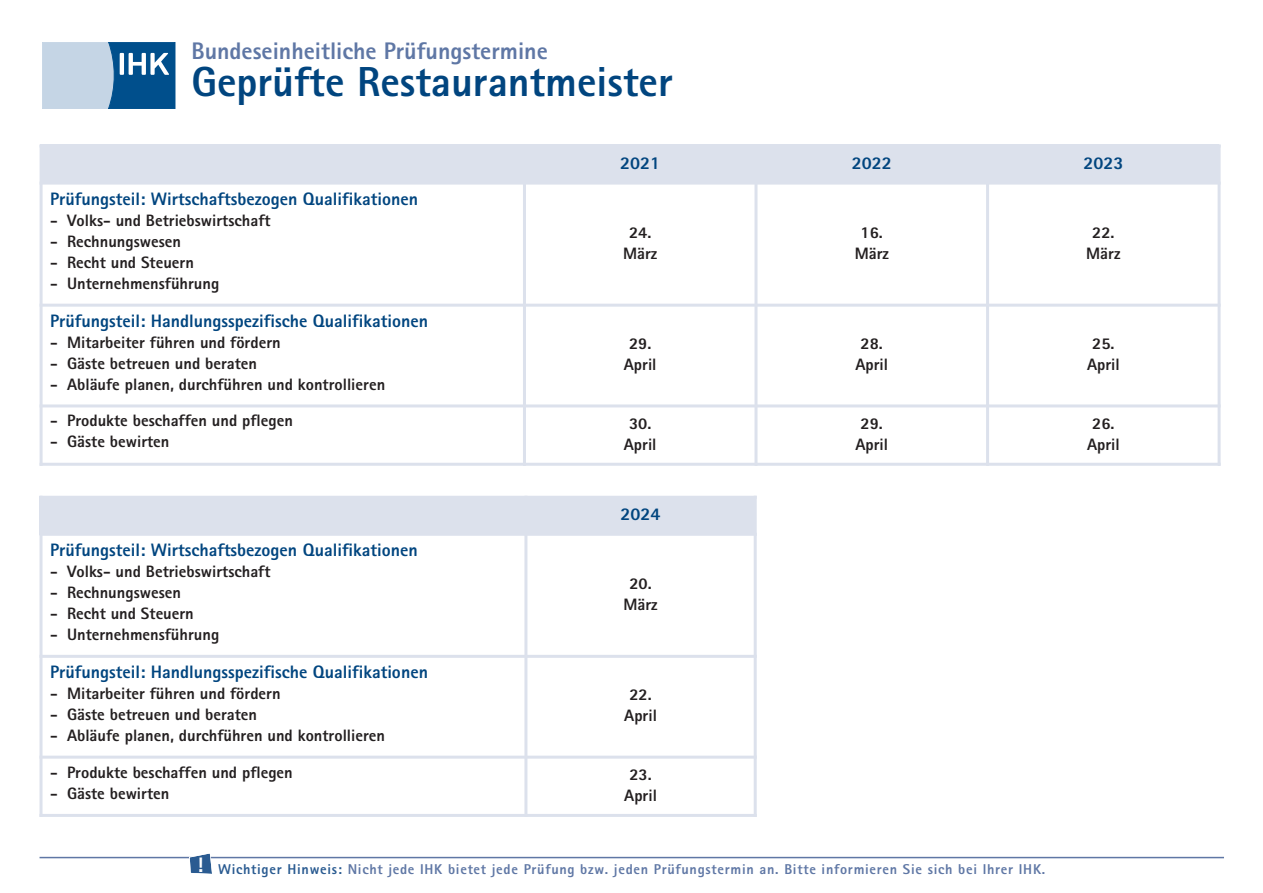
<style>
.page{position:relative;width:1263px;height:893px;background:#fff}
.page>*{position:absolute;margin:0;border:0;box-sizing:border-box;transform-origin:0 0}
.t1{font:800 42px "AT Rotis Sans Serif";color:#01457f}
.t2{font:800 24px "AT Rotis Sans Serif";color:#5f77a5}
.t3{font:800 18px "AT Rotis Sans Serif";color:#01457f}
.t4{font:800 16.5px/21px "AT Rotis Sans Serif";color:#231f20;text-align:center}
.t5{font:800 14.25px "AT Rotis Sans Serif";letter-spacing:.05em;color:#5f77a5}
.s1{color:#2a5b91}
</style>
<div class="page">
<svg style="left:42px;top:42px;width:133px;height:67px"></svg>
<div style="left:40px;top:145px;width:484px;height:38px;background:#dce1ec"></div>
<div style="left:524px;top:145px;width:232px;height:38px;background:#dce1ec"></div>
<div style="left:756px;top:145px;width:231px;height:38px;background:#dce1ec"></div>
<div style="left:987px;top:145px;width:232px;height:38px;background:#dce1ec"></div>
<hr style="left:40px;top:145px;width:3px;height:321px;background:#dce1ec">
<hr style="left:523px;top:145px;width:3px;height:321px;background:#dce1ec">
<hr style="left:754px;top:145px;width:3px;height:321px;background:#dce1ec">
<hr style="left:986px;top:145px;width:3px;height:321px;background:#dce1ec">
<hr style="left:1217px;top:145px;width:3px;height:321px;background:#dce1ec">
<hr style="left:40px;top:182px;width:1180px;height:3px;background:#dce1ec">
<hr style="left:40px;top:304px;width:1180px;height:3px;background:#dce1ec">
<hr style="left:40px;top:404px;width:1180px;height:3px;background:#dce1ec">
<hr style="left:40px;top:463px;width:1180px;height:3px;background:#dce1ec">
<hr style="left:40px;top:857px;width:1184px;height:1px;background:#5f77a5">
<svg style="left:189px;top:853px;width:24px;height:21px"></svg>
<div style="left:40px;top:496px;width:486px;height:38px;background:#dce1ec"></div>
<div style="left:526px;top:496px;width:229px;height:38px;background:#dce1ec"></div>
<hr style="left:40px;top:496px;width:3px;height:321px;background:#dce1ec">
<hr style="left:524px;top:496px;width:3px;height:321px;background:#dce1ec">
<hr style="left:754px;top:496px;width:3px;height:321px;background:#dce1ec">
<hr style="left:40px;top:533px;width:717px;height:3px;background:#dce1ec">
<hr style="left:40px;top:655px;width:717px;height:3px;background:#dce1ec">
<hr style="left:40px;top:756px;width:717px;height:3px;background:#dce1ec">
<hr style="left:40px;top:814px;width:717px;height:3px;background:#dce1ec">
<h2 class="t2" style="left:191px;top:42px;width:358px">Bundeseinheitliche Prüfungstermine</h2>
<h1 class="t1" style="left:191px;top:67px;width:483px">Geprüfte Restaurantmeister</h1>
<p class="t3" style="left:50px;top:192px;width:369px">Prüfungsteil: Wirtschaftsbezogen Qualifikationen</p>
<p class="t4" style="left:50px;top:211px;width:222px">- Volks- und Betriebswirtschaft</p>
<p class="t4" style="left:50px;top:232px;width:133px">- Rechnungswesen</p>
<p class="t4" style="left:50px;top:253px;width:145px">- Recht und Steuern</p>
<p class="t4" style="left:50px;top:274px;width:171px">- Unternehmensführung</p>
<p class="t3" style="left:50px;top:314px;width:379px">Prüfungsteil: Handlungsspezifische Qualifikationen</p>
<p class="t4" style="left:50px;top:333px;width:232px">- Mitarbeiter führen und fördern</p>
<p class="t4" style="left:50px;top:354px;width:209px">- Gäste betreuen und beraten</p>
<p class="t4" style="left:50px;top:375px;width:337px">- Abläufe planen, durchführen und kontrollieren</p>
<p class="t4" style="left:50px;top:412px;width:244px">- Produkte beschaffen und pflegen</p>
<p class="t4" style="left:50px;top:433px;width:121px">- Gäste bewirten</p>
<p class="t3" style="left:50px;top:543px;width:369px">Prüfungsteil: Wirtschaftsbezogen Qualifikationen</p>
<p class="t4" style="left:50px;top:562px;width:222px">- Volks- und Betriebswirtschaft</p>
<p class="t4" style="left:50px;top:583px;width:133px">- Rechnungswesen</p>
<p class="t4" style="left:50px;top:604px;width:145px">- Recht und Steuern</p>
<p class="t4" style="left:50px;top:625px;width:171px">- Unternehmensführung</p>
<p class="t3" style="left:50px;top:665px;width:379px">Prüfungsteil: Handlungsspezifische Qualifikationen</p>
<p class="t4" style="left:50px;top:684px;width:232px">- Mitarbeiter führen und fördern</p>
<p class="t4" style="left:50px;top:705px;width:209px">- Gäste betreuen und beraten</p>
<p class="t4" style="left:50px;top:726px;width:337px">- Abläufe planen, durchführen und kontrollieren</p>
<p class="t4" style="left:50px;top:763px;width:244px">- Produkte beschaffen und pflegen</p>
<p class="t4" style="left:50px;top:784px;width:121px">- Gäste bewirten</p>
<p class="t3" style="left:620px;top:156px;width:42px">2021</p>
<p class="t3" style="left:852px;top:156px;width:42px">2022</p>
<p class="t3" style="left:1083px;top:156px;width:42px">2023</p>
<p class="t4" style="left:623px;top:223px;width:36px">24.<br>März</p>
<p class="t4" style="left:855px;top:223px;width:36px">16.<br>März</p>
<p class="t4" style="left:1086px;top:223px;width:36px">22.<br>März</p>
<p class="t4" style="left:624px;top:335px;width:34px">29.<br>April</p>
<p class="t4" style="left:855px;top:335px;width:34px">28.<br>April</p>
<p class="t4" style="left:1087px;top:335px;width:34px">25.<br>April</p>
<p class="t4" style="left:624px;top:414px;width:34px">30.<br>April</p>
<p class="t4" style="left:855px;top:414px;width:34px">29.<br>April</p>
<p class="t4" style="left:1087px;top:414px;width:34px">26.<br>April</p>
<p class="t3" style="left:620px;top:508px;width:42px">2024</p>
<p class="t4" style="left:623px;top:574px;width:36px">20.<br>März</p>
<p class="t4" style="left:624px;top:686px;width:34px">22.<br>April</p>
<p class="t4" style="left:624px;top:765px;width:34px">23.<br>April</p>
<p class="t5" style="left:197px;top:864px;width:850px"><sup>!</sup> <span class="s1">Wichtiger Hinweis:</span> Nicht jede IHK bietet jede Prüfung bzw. jeden Prüfungstermin an. Bitte informieren Sie sich bei Ihrer IHK.</p>
</div>
